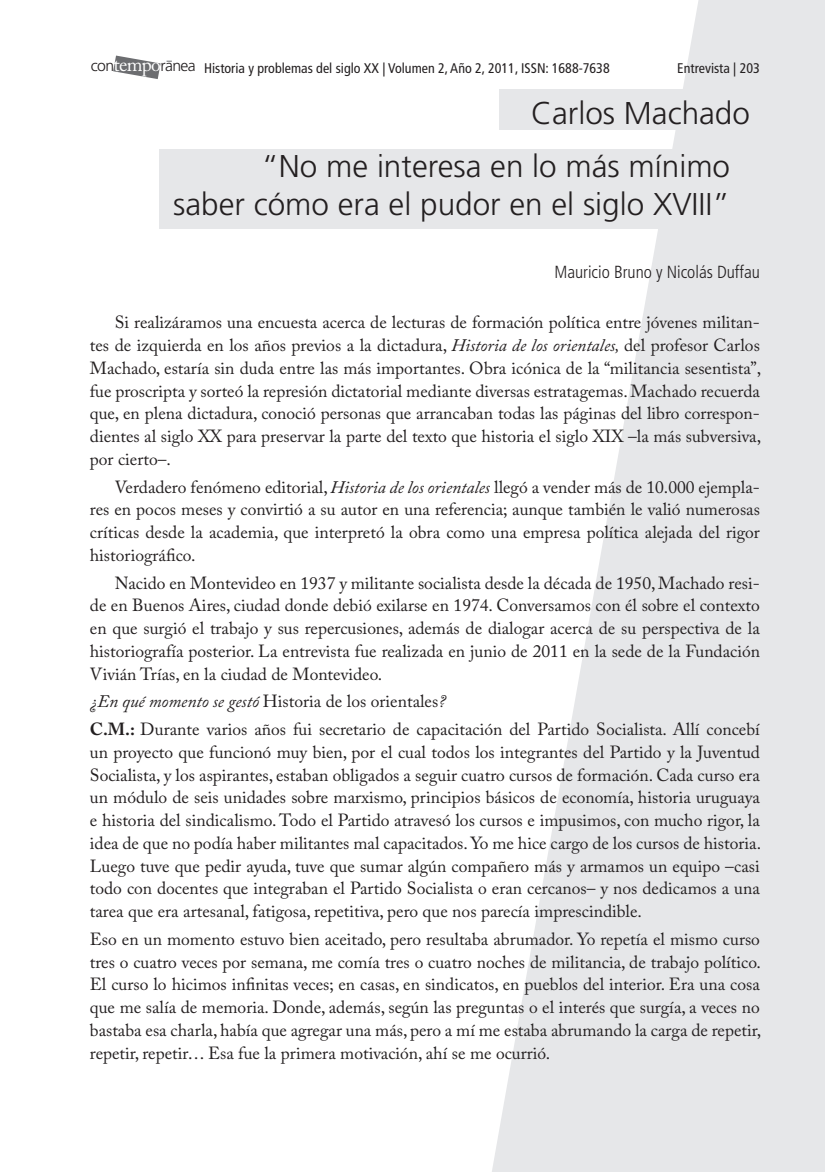
<style>
.page{position:relative;width:825px;height:1172px;background:#fff}
.page>*{position:absolute;margin:0;border:0;box-sizing:border-box;transform-origin:0 0}
.t1{font:300 31.5px/52.7px "Frutiger";color:#231f20}
.t2{font:17.5px/22.8px "Adobe Caslon Pro";color:#231f20;text-align:justify}
.t3{font:300 condensed 17.5px "Frutiger";color:#231f20}
.t4{font:condensed 14px "Frutiger";color:#231f20}
.s1{font-weight:300;font-stretch:normal;font-size:15.75px}
.s2{font-family:"Adobe Caslon Pro";font-stretch:normal;font-size:19.6px;color:#fff}
.s3{font-style:italic}
.s4{font-weight:700}
</style>
<div class="page">
<svg style="left:492px;top:0;width:333px;height:1172px;fill:#e6e7e9"></svg>
<svg style="left:113px;top:56px;width:59px;height:23px"></svg>
<div style="left:159px;top:149px;width:581px;height:80px;background:#e6e7e9"></div>
<div style="left:500px;top:90px;width:260px;height:40px;background:#e6e7e9"></div>
<p class="t4" style="left:91px;top:60px;width:520px"><span class="s1">con</span><span class="s2">tempo</span><span class="s1">ranea</span> Historia y problemas del siglo XX | Volumen 2, Año 2, 2011, ISSN: 1688-7638</p>
<p class="t4" style="left:677px;top:60px;width:84px">Entrevista | 203</p>
<h1 class="t1" style="left:261px;top:87px;width:490px;text-indent:270px">Carlos Machado “No me interesa en lo más mínimo</h1>
<h1 class="t1" style="left:173px;top:178px;width:558px">saber cómo era el pudor en el siglo XVIII”</h1>
<p class="t3" style="left:554px;top:262px;width:207px">Mauricio Bruno y Nicolás Duffau</p>
<p class="t2" style="left:90px;top:311px;width:672px;text-indent:25px">Si realizáramos una encuesta acerca de lecturas de formación política entre jóvenes militan&shy;tes de izquierda en los años previos a la dictadura, <span class="s3">Historia de los orientales,</span> del profesor Carlos Machado, estaría sin duda entre las más importantes. Obra icónica de la “militancia sesentista”, fue proscripta y sorteó la represión dictatorial mediante diversas estratagemas. Machado recuerda que, en plena dictadura, conoció personas que arrancaban todas las páginas del libro correspon&shy;dientes al siglo XX para preservar la parte del texto que historia el siglo XIX –la más subversiva, por cierto–.</p>
<p class="t2" style="left:90px;top:475px;width:671px;text-indent:25px">Verdadero fenómeno editorial, <span class="s3">Historia de los orientales</span> llegó a vender más de 10.000 ejempla&shy;res en pocos meses y convirtió a su autor en una referencia; aunque también le valió numerosas críticas desde la academia, que interpretó la obra como una empresa política alejada del rigor historiográfico.</p>
<p class="t2" style="left:90px;top:571px;width:671px;text-indent:25px">Nacido en Montevideo en 1937 y militante socialista desde la década de 1950, Machado resi&shy;de en Buenos Aires, ciudad donde debió exilarse en 1974. Conversamos con él sobre el contexto en que surgió el trabajo y sus repercusiones, además de dialogar acerca de su perspectiva de la historiografía posterior. La entrevista fue realizada en junio de 2011 en la sede de la Fundación Vivián Trías, en la ciudad de Montevideo.</p>
<p class="t2" style="left:90px;top:687px;width:671px;line-height:27.7px"><span class="s3">¿En qué momento se gestó</span> Historia de los orientales<span class="s3">?<br></span><span class="s4">C.M.:</span> Durante varios años fui secretario de capacitación del Partido Socialista. Allí concebí</p>
<p class="t2" style="left:90px;top:740px;width:672px">un proyecto que funcionó muy bien, por el cual todos los integrantes del Partido y la Juventud Socialista, y los aspirantes, estaban obligados a seguir cuatro cursos de formación. Cada curso era un módulo de seis unidades sobre marxismo, principios básicos de economía, historia uruguaya e historia del sindicalismo. Todo el Partido atravesó los cursos e impusimos, con mucho rigor, la idea de que no podía haber militantes mal capacitados. Yo me hice cargo de los cursos de historia.<br>Luego tuve que pedir ayuda, tuve que sumar algún compañero más y armamos un equipo –casi todo con docentes que integraban el Partido Socialista o eran cercanos– y nos dedicamos a una tarea que era artesanal, fatigosa, repetitiva, pero que nos parecía imprescindible.</p>
<p class="t2" style="left:90px;top:927px;width:672px">Eso en un momento estuvo bien aceitado, pero resultaba abrumador. Yo repetía el mismo curso tres o cuatro veces por semana, me comía tres o cuatro noches de militancia, de trabajo político.<br>El curso lo hicimos infinitas veces; en casas, en sindicatos, en pueblos del interior. Era una cosa que me salía de memoria. Donde, además, según las preguntas o el interés que surgía, a veces no bastaba esa charla, había que agregar una más, pero a mí me estaba abrumando la carga de repetir, repetir, repetir… Esa fue la primera motivación, ahí se me ocurrió.</p>
</div>
